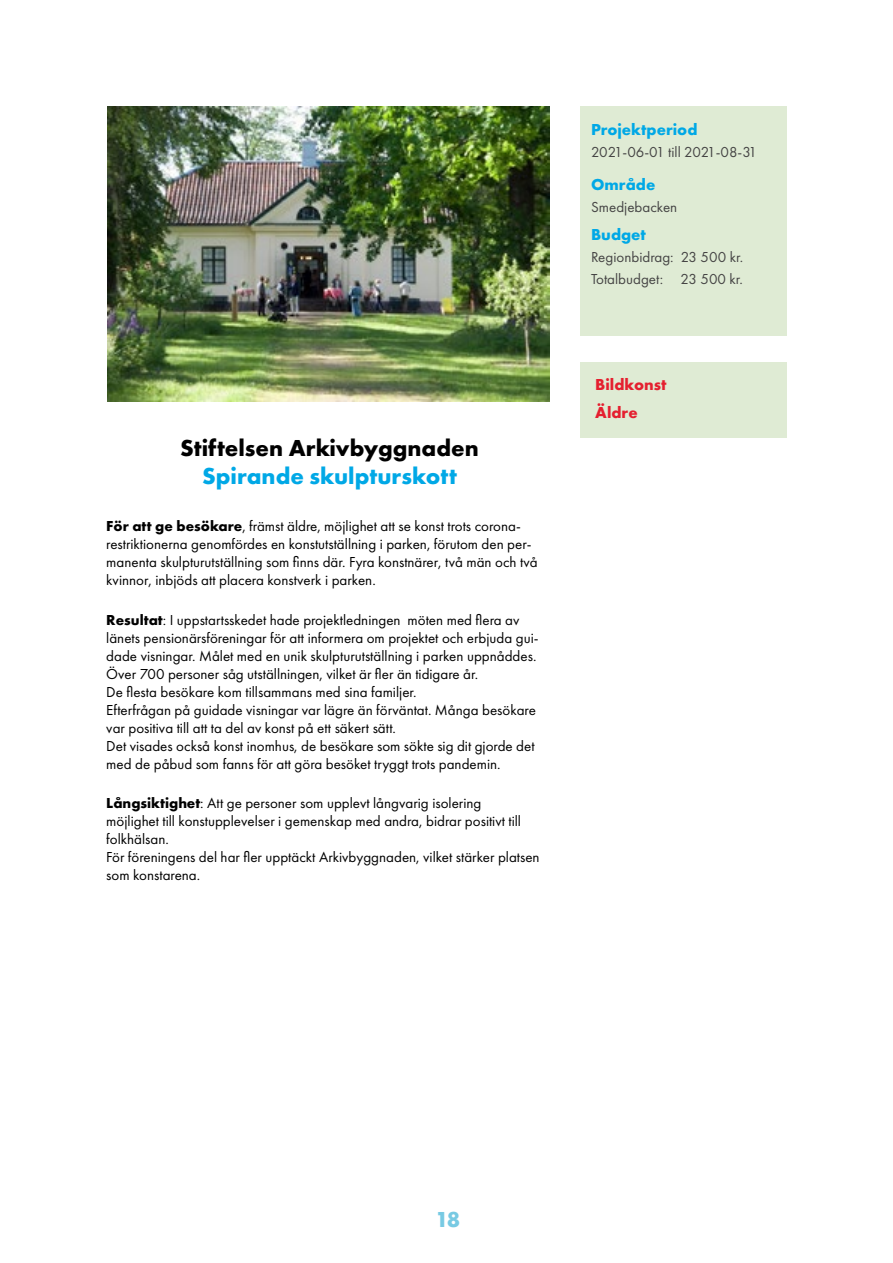
<style>
.page{position:relative;width:893px;height:1263px;background:#fff}
.page>*{position:absolute;margin:0;border:0;box-sizing:border-box;transform-origin:0 0}
.Rubrilk_Huvud{font:700 24px "Futura PT";color:#000}
.Rubrilk_Huvud-2{font:700 24px "Futura PT";color:#00a8e6}
.t1{font:700 22.5px "Futura PT";color:#78cae3}
.Underrubrik_spalt_-blå{font:700 16.5px "Futura PT";color:#00a8e6}
.Kategorier{font:700 16.5px "Futura PT";color:#e51f2f}
.Brödtext{font:15px/18px "Futura PT";color:#000}
.Brödtext_-_spalt{font:15px "Futura PT";color:#454444}
.s1{font-weight:700}
</style>
<div class="page">
<div style="left:580px;top:362px;width:207px;height:75px;background:#dfebd4"></div>
<div style="left:580px;top:106px;width:207px;height:230px;background:#dfebd4"></div>
<img style="left:108px;top:106px;width:442px;height:295px">
<h1 class="Rubrilk_Huvud" style="left:180px;top:432px;width:300px">Stiftelsen Arkivbyggnaden</h1>
<h1 class="Rubrilk_Huvud-2" style="left:202px;top:461px;width:256px">Spirande skulpturskott</h1>
<p class="Brödtext" style="left:106px;top:517px;width:433px"><span class="s1">För att ge besökare</span>, främst äldre, möjlighet att se konst trots corona&shy;restriktionerna genomfördes en konstutställning i parken, förutom den per&shy;manenta skulpturutställning som finns där. Fyra konstnärer, två män och två kvinnor, inbjöds att placera konstverk i parken.</p>
<p class="Brödtext" style="left:106px;top:611px;width:434px"><span class="s1">Resultat</span>: I uppstartsskedet hade projektledningen möten med flera av länets pensionärsföreningar för att informera om projektet och erbjuda gui&shy;dade visningar. Målet med en unik skulpturutställning i parken uppnåddes.<br>Över 700 personer såg utställningen, vilket är fler än tidigare år.</p>
<p class="Brödtext" style="left:106px;top:683px;width:312px">De flesta besökare kom tillsammans med sina familjer.</p>
<p class="Brödtext" style="left:106px;top:701px;width:431px">Efterfrågan på guidade visningar var lägre än förväntat. Många besökare var positiva till att ta del av konst på ett säkert sätt.</p>
<p class="Brödtext" style="left:106px;top:737px;width:430px">Det visades också konst inomhus, de besökare som sökte sig dit gjorde det med de påbud som fanns för att göra besöket tryggt trots pandemin.</p>
<p class="Brödtext" style="left:106px;top:794px;width:377px"><span class="s1">Långsiktighet</span>: Att ge personer som upplevt långvarig isolering</p>
<p class="Brödtext" style="left:106px;top:812px;width:416px">möjlighet till konstupplevelser i gemenskap med andra, bidrar positivt till folkhälsan.</p>
<p class="Brödtext" style="left:106px;top:848px;width:435px">För föreningens del har fler upptäckt Arkivbyggnaden, vilket stärker platsen som konstarena.</p>
<p class="Underrubrik_spalt_-blå" style="left:591px;top:119px;width:108px">Projektperiod</p>
<p class="Brödtext_-_spalt" style="left:591px;top:143px;width:168px">2021-06-01 till 2021-08-31</p>
<p class="Underrubrik_spalt_-blå" style="left:591px;top:174px;width:66px">Område</p>
<p class="Brödtext_-_spalt" style="left:591px;top:198px;width:88px">Smedjebacken</p>
<p class="Underrubrik_spalt_-blå" style="left:591px;top:224px;width:56px">Budget</p>
<p class="Brödtext_-_spalt" style="left:591px;top:248px;width:154px">Regionbidrag: 23 500 kr.</p>
<p class="Brödtext_-_spalt" style="left:591px;top:270px;width:153px">Totalbudget: 23 500 kr.</p>
<p class="Kategorier" style="left:595px;top:374px;width:73px">Bildkonst</p>
<p class="Kategorier" style="left:595px;top:402px;width:44px">Äldre</p>
<h2 class="t1" style="left:435px;top:1205px;width:27px">18</h2>
</div>
